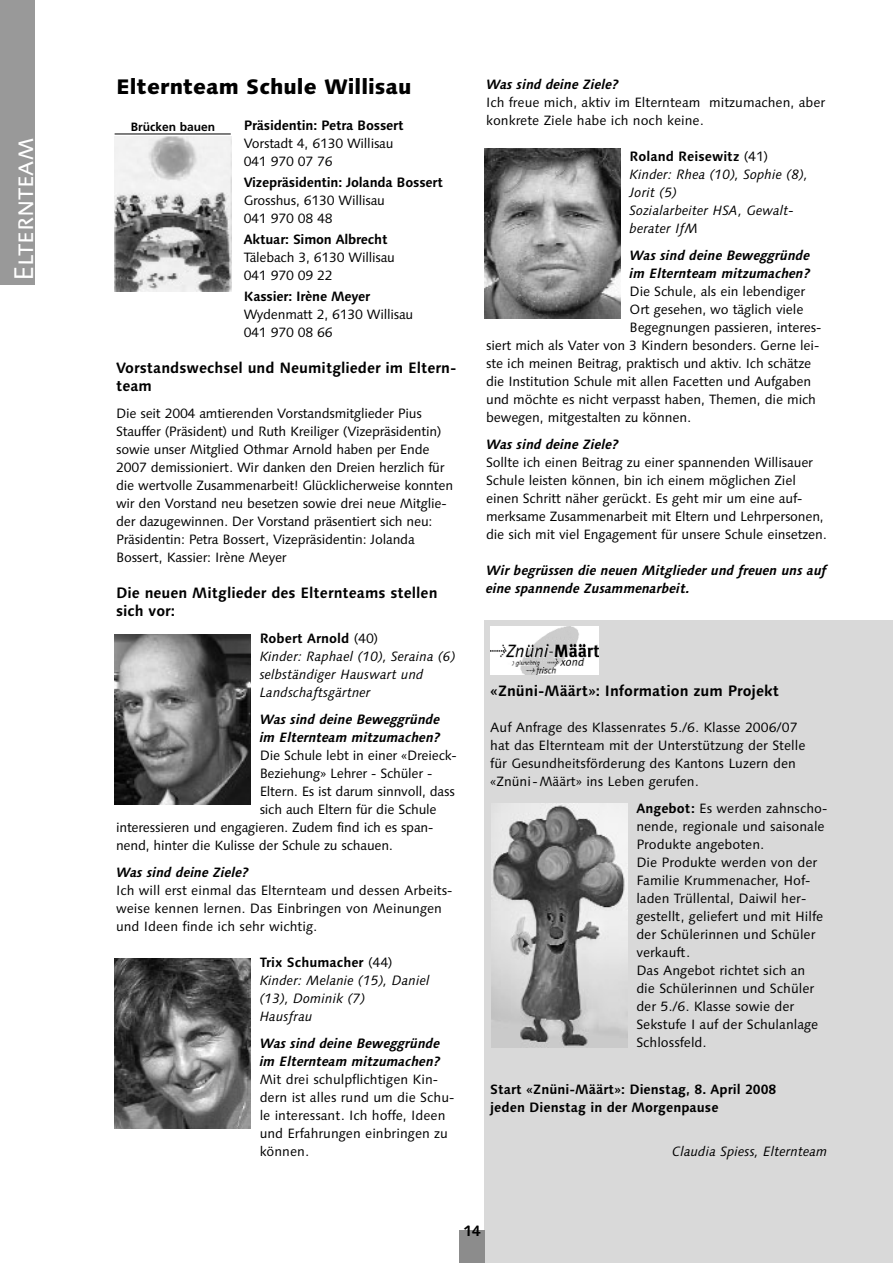
<style>
.page{position:relative;width:893px;height:1263px;background:#fff}
.page>*{position:absolute;margin:0;border:0;box-sizing:border-box;transform-origin:0 0}
.t1{font:27px "Linotype Syntax SC";color:#fff}
.t2{font:800 21px "Linotype Syntax";color:#000}
.t3{font:700 15px/18px "Linotype Syntax";color:#000}
.t4{font:13.5px/18px "Linotype Syntax";letter-spacing:-.01em;color:#000}
.t5{font:italic 700 13.5px/18px "Linotype Syntax";color:#000}
.t6{font:italic 13.5px/18px "Linotype Syntax";color:#000}
.t7{font:700 13.5px "Linotype Syntax";letter-spacing:-.02em;color:#000}
.t8{font:700 13.5px/18px "Linotype Syntax";color:#000}
.t9{font:700 12px "Frutiger";color:#000}
.s1{font-weight:700;font-style:normal}
.s2{font-style:normal}
.s3{font-weight:700}
</style>
<div class="page">
<div style="left:485px;top:620px;width:408px;height:643px;background:#d9d9d9"></div>
<div style="left:459px;top:1230px;width:26px;height:33px;background:#8c8c8c"></div>
<div style="left:0;top:1px;width:35px;height:284px;background:#999"></div>
<img style="left:115px;top:634px;width:136px;height:170px">
<img style="left:485px;top:149px;width:136px;height:170px">
<img style="left:115px;top:958px;width:136px;height:170px">
<img style="left:492px;top:804px;width:135px;height:243px">
<img style="left:115px;top:137px;width:117px;height:155px">
<hr style="left:115px;top:134px;width:116px;height:1px;background:#000">
<img style="left:490px;top:626px;width:108px;height:49px">
<h1 class="t1" style="left:8px;top:281px;width:144px;rotate:-90deg">Elternteam</h1>
<h2 class="t2" style="left:116px;top:78px;width:297px">Elternteam Schule Willisau</h2>
<p class="t7" style="left:244px;top:120px;width:162px">Präsidentin: Petra Bossert</p>
<p class="t4" style="left:244px;top:135px;width:151px">Vorstadt 4, 6130 Willisau<br>041 970 07 76</p>
<p class="t7" style="left:244px;top:177px;width:201px">Vizepräsidentin: Jolanda Bossert</p>
<p class="t4" style="left:244px;top:192px;width:143px">Grosshus, 6130 Willisau<br>041 970 08 48</p>
<p class="t7" style="left:244px;top:234px;width:146px">Aktuar: Simon Albrecht</p>
<p class="t4" style="left:244px;top:249px;width:153px">Tälebach 3, 6130 Willisau<br>041 970 09 22</p>
<p class="t7" style="left:244px;top:291px;width:128px">Kassier: Irène Meyer</p>
<p class="t4" style="left:244px;top:306px;width:171px">Wydenmatt 2, 6130 Willisau<br>041 970 08 66</p>
<p class="t3" style="left:116px;top:360px;width:342px">Vorstandswechsel und Neumitglieder im Eltern&shy;team</p>
<p class="t4" style="left:116px;top:405px;width:338px">Die seit 2004 amtierenden Vorstandsmitglieder Pius Stauffer (Präsident) und Ruth Kreiliger (Vizepräsidentin) sowie unser Mitglied Othmar Arnold haben per Ende 2007 demissioniert. Wir danken den Dreien herzlich für die wertvolle Zusammenarbeit! Glücklicherweise konnten wir den Vorstand neu besetzen sowie drei neue Mitglie&shy;der dazugewinnen. Der Vorstand präsentiert sich neu:<br>Präsidentin: Petra Bossert, Vizepräsidentin: Jolanda Bossert, Kassier: Irène Meyer</p>
<p class="t3" style="left:116px;top:585px;width:323px">Die neuen Mitglieder des Elternteams stellen sich vor:</p>
<p class="t6" style="left:260px;top:630px;width:197px"><span class="s1">Robert Arnold</span> <span class="s2">(40)<br></span>Kinder: Raphael (10), Seraina (6) selbständiger Hauswart und<br>Landschaftsgärtner</p>
<p class="t5" style="left:260px;top:712px;width:182px">Was sind deine Beweggründe im Elternteam mitzumachen?</p>
<p class="t4" style="left:260px;top:747px;width:199px">Die Schule lebt in einer «Dreieck-</p>
<p class="t4" style="left:260px;top:765px;width:174px">Beziehung» Lehrer - Schüler -</p>
<p class="t4" style="left:260px;top:783px;width:197px">Eltern. Es ist darum sinnvoll, dass</p>
<p class="t4" style="left:260px;top:801px;width:179px">sich auch Eltern für die Schule</p>
<p class="t4" style="left:116px;top:819px;width:319px">interessieren und engagieren. Zudem find ich es span-</p>
<p class="t4" style="left:116px;top:837px;width:278px">nend, hinter die Kulisse der Schule zu schauen.</p>
<p class="t5" style="left:116px;top:865px;width:134px">Was sind deine Ziele?</p>
<p class="t4" style="left:116px;top:882px;width:338px">Ich will erst einmal das Elternteam und dessen Arbeits&shy;weise kennen lernen. Das Einbringen von Meinungen und Ideen finde ich sehr wichtig.</p>
<p class="t6" style="left:260px;top:954px;width:172px"><span class="s1">Trix Schumacher</span> <span class="s2">(44)<br></span>Kinder: Melanie (15), Daniel (13), Dominik (7)<br>Hausfrau</p>
<p class="t5" style="left:260px;top:1036px;width:182px">Was sind deine Beweggründe im Elternteam mitzumachen?</p>
<p class="t4" style="left:260px;top:1071px;width:196px">Mit drei schulpflichtigen Kin&shy;dern ist alles rund um die Schu&shy;le interessant. Ich hoffe, Ideen und Erfahrungen einbringen zu können.</p>
<p class="t9" style="left:131px;top:122px;width:86px">Brücken bauen</p>
<p class="t5" style="left:486px;top:76px;width:134px">Was sind deine Ziele?</p>
<p class="t4" style="left:486px;top:94px;width:341px">Ich freue mich, aktiv im Elternteam mitzumachen, aber konkrete Ziele habe ich noch keine.</p>
<p class="t6" style="left:630px;top:148px;width:180px"><span class="s1">Roland Reisewitz</span> <span class="s2">(41)<br></span>Kinder: Rhea (10), Sophie (8),<br>Jorit (5)<br>Sozialarbeiter HSA, Gewalt&shy;berater IfM</p>
<p class="t5" style="left:630px;top:247px;width:182px">Was sind deine Beweggründe im Elternteam mitzumachen?</p>
<p class="t4" style="left:630px;top:283px;width:177px">Die Schule, als ein lebendiger</p>
<p class="t4" style="left:630px;top:301px;width:175px">Ort gesehen, wo täglich viele</p>
<p class="t4" style="left:630px;top:319px;width:193px">Begegnungen passieren, interes-</p>
<p class="t4" style="left:486px;top:337px;width:335px">siert mich als Vater von 3 Kindern besonders. Gerne lei-</p>
<p class="t4" style="left:486px;top:355px;width:327px">ste ich meinen Beitrag, praktisch und aktiv. Ich schätze</p>
<p class="t4" style="left:486px;top:373px;width:327px">die Institution Schule mit allen Facetten und Aufgaben</p>
<p class="t4" style="left:486px;top:391px;width:332px">und möchte es nicht verpasst haben, Themen, die mich</p>
<p class="t4" style="left:486px;top:409px;width:206px">bewegen, mitgestalten zu können.</p>
<p class="t5" style="left:486px;top:436px;width:134px">Was sind deine Ziele?</p>
<p class="t4" style="left:486px;top:454px;width:342px">Sollte ich einen Beitrag zu einer spannenden Willisauer Schule leisten können, bin ich einem möglichen Ziel einen Schritt näher gerückt. Es geht mir um eine auf&shy;merksame Zusammenarbeit mit Eltern und Lehrpersonen, die sich mit viel Engagement für unsere Schule einsetzen.</p>
<p class="t5" style="left:486px;top:562px;width:342px">Wir begrüssen die neuen Mitglieder und freuen uns auf eine spannende Zusammenarbeit.</p>
<p class="t3" style="left:490px;top:683px;width:290px">«Znüni-Määrt»: Information zum Projekt</p>
<p class="t4" style="left:490px;top:719px;width:317px">Auf Anfrage des Klassenrates 5./6. Klasse 2006/07 hat das Elternteam mit der Unterstützung der Stelle für Gesundheitsförderung des Kantons Luzern den «Znüni-Määrt» ins Leben gerufen.</p>
<p class="t4" style="left:636px;top:800px;width:193px"><span class="s3">Angebot:</span> Es werden zahnscho&shy;nende, regionale und saisonale<br>Produkte angeboten.<br>Die Produkte werden von der<br>Familie Krummenacher, Hof&shy;laden Trüllental, Daiwil her&shy;gestellt, geliefert und mit Hilfe der Schülerinnen und Schüler verkauft.<br>Das Angebot richtet sich an die Schülerinnen und Schüler der 5./6. Klasse sowie der<br>Sekstufe I auf der Schulanlage<br>Schlossfeld.</p>
<p class="t8" style="left:490px;top:1081px;width:288px">Start «Znüni-Määrt»: Dienstag, 8. April 2008 jeden Dienstag in der Morgenpause</p>
<p class="t6" style="left:672px;top:1143px;width:157px">Claudia Spiess, Elternteam</p>
<p class="t3" style="left:463px;top:1223px;width:19px">14</p>
</div>
